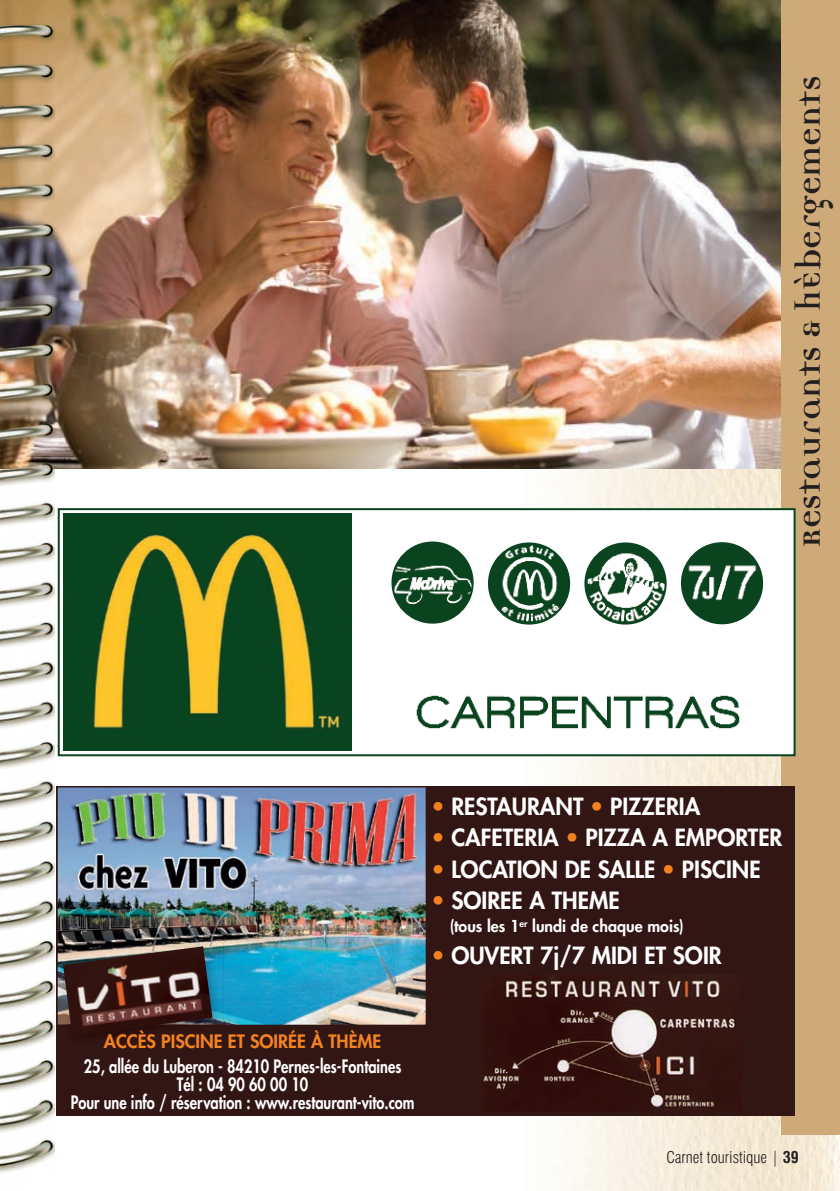
<style>
.page{position:relative;width:840px;height:1191px;background:#fff}
.page>*{position:absolute;margin:0;border:0;box-sizing:border-box;transform-origin:0 0}
.t1{font:700 38px "Democratica";color:#231f20}
.t2{font:800 23px "Futura";color:#fff}
.t3{font:800 18px/18px "Futura";color:#fff;text-align:center;scale:.81 1}
.t4{font:800 18px "Futura";color:#f58220}
.t5{font:800 16px "Futura";color:#fff}
.t6{font:300 condensed 16px "Swiss 721 BT";color:#231f20}
.s1{color:#f58220}
.s2{font-weight:700}
</style>
<div class="page">
<img style="left:132px;top:468px;width:707px;height:723px">
<img style="left:0;top:0;width:781px;height:468px">
<img style="left:0;top:3px;width:54px;height:1170px">
<div style="left:781px;top:0;width:58px;height:1134px;background:#ceaa78"></div>
<div style="left:57px;top:786px;width:737px;height:329px;background:#321613"></div>
<img style="left:60px;top:789px;width:365px;height:235px">
<img style="left:483px;top:975px;width:254px;height:133px">
<img style="left:60px;top:939px;width:164px;height:85px">
<img style="left:63px;top:946px;width:149px;height:81px">
<div style="left:57px;top:786px;width:737px;height:329px;border:2px solid #321613"></div>
<div style="left:59px;top:509px;width:735px;height:246px;background:#fff"></div>
<div style="left:58px;top:508px;width:737px;height:248px;border:2px solid #09431f"></div>
<img style="left:63px;top:514px;width:288px;height:236px">
<img style="left:416px;top:695px;width:324px;height:34px">
<img style="left:488px;top:543px;width:81px;height:80px;border-radius:40px">
<div style="left:487px;top:542px;width:83px;height:82px;border:2px solid #09431f;border-radius:50%"></div>
<img style="left:585px;top:543px;width:80px;height:80px;border-radius:40px">
<div style="left:584px;top:542px;width:82px;height:82px;border:2px solid #09431f;border-radius:50%"></div>
<img style="left:392px;top:542px;width:80px;height:80px;border-radius:40px">
<div style="left:391px;top:541px;width:82px;height:82px;border:2px solid #09431f;border-radius:50%"></div>
<img style="left:681px;top:543px;width:80px;height:80px;border-radius:40px">
<div style="left:680px;top:542px;width:82px;height:82px;border:2px solid #09431f;border-radius:50%"></div>
<h1 class="t1" style="left:791px;top:548px;width:474px;rotate:-90deg">Restaurants &amp; hÈbergements</h1>
<p class="t2" style="left:431px;top:792px;width:270px"><span class="s1">•</span> RESTAURANT <span class="s1">•</span> PIZZERIA</p>
<p class="t2" style="left:431px;top:823px;width:352px"><span class="s1">•</span> CAFETERIA <span class="s1">•</span> PIZZA A EMPORTER</p>
<p class="t2" style="left:431px;top:855px;width:330px"><span class="s1">•</span> LOCATION DE SALLE <span class="s1">•</span> PISCINE</p>
<p class="t2" style="left:431px;top:886px;width:190px"><span class="s1">•</span> SOIREE A THEME</p>
<p class="t5" style="left:449px;top:916px;width:235px">(tous les 1<sup>er</sup> lundi de chaque mois)</p>
<p class="t2" style="left:431px;top:941px;width:292px"><span class="s1">•</span> OUVERT 7j/7 MIDI ET SOIR</p>
<p class="t4" style="left:104px;top:1030px;width:279px">ACCÈS PISCINE ET SOIRÉE À THÈME</p>
<p class="t3" style="left:71px;top:1057px;width:426px">25, allée du Luberon - 84210 Pernes-les-Fontaines<br>Tél : 04 90 60 00 10<br>Pour une info / réservation : www.restaurant-vito.com</p>
<p class="t6" style="left:666px;top:1147px;width:134px">Carnet touristique | <span class="s2">39</span></p>
</div>
